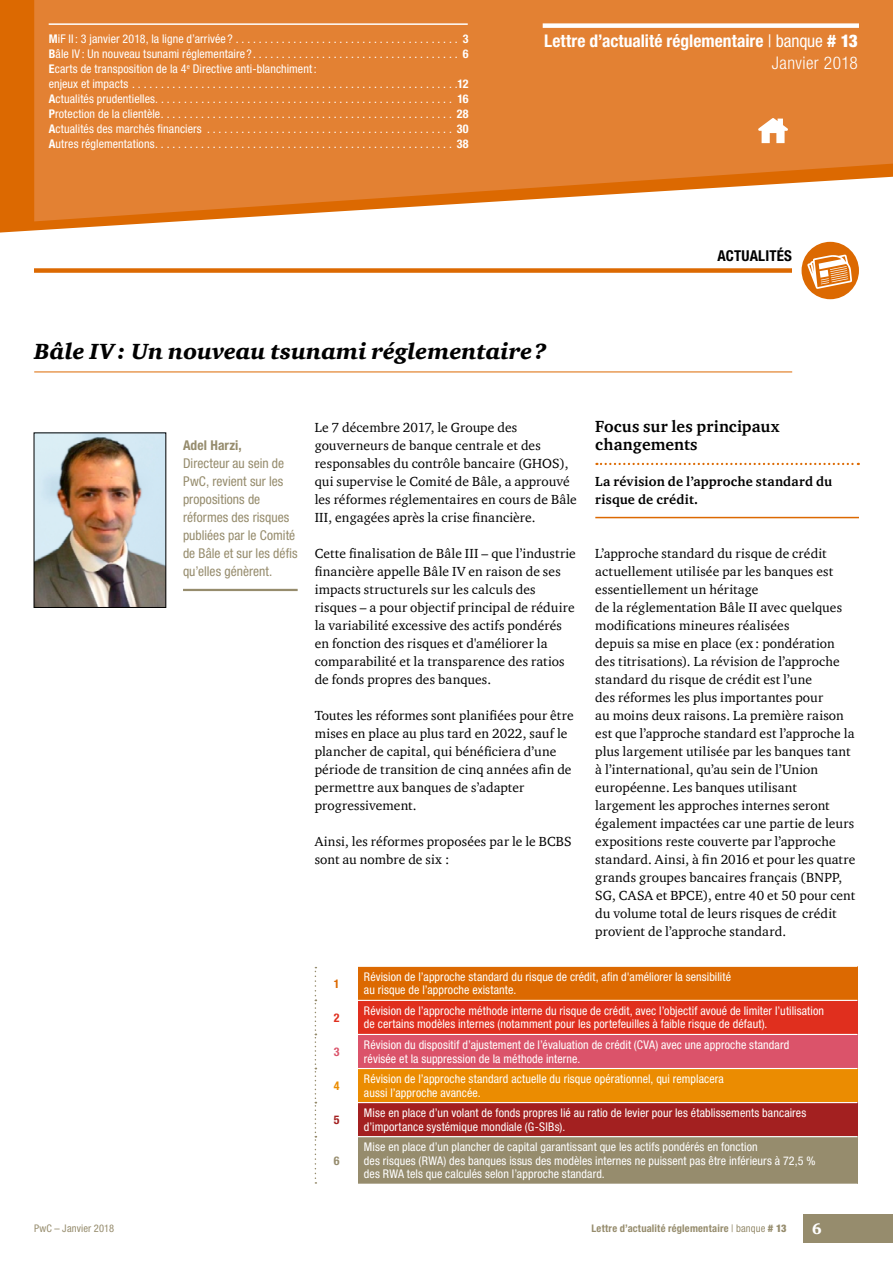
<style>
.page{position:relative;width:893px;height:1263px;background:#fff}
.page>*{position:absolute;margin:0;border:0;box-sizing:border-box;transform-origin:0 0}
.t1{font:italic 900 22.5px "ITC Charter Com";letter-spacing:.005em;color:#000}
.t2{font:700 condensed 17.4px/21.1px "Helvetica Neue LT Std";color:#fff;text-align:right}
.t3{font:700 16.5px/18px "ITC Charter Com";letter-spacing:.01em;color:#000}
.t4{font:700 condensed 15px "Helvetica Neue LT Std";letter-spacing:.01em;color:#000}
.t5{font:900 15px "ITC Charter Com";color:#fff}
.t6{font:13.5px/18px "ITC Charter Com";letter-spacing:.01em;color:#000}
.t7{font:condensed 13.5px/18px "Helvetica Neue LT Std";letter-spacing:.005em;color:#968c6d}
.t8{font:700 13.5px/18px "ITC Charter Com";letter-spacing:.015em;color:#000}
.t9{font:700 condensed 13.5px "Helvetica Neue LT Std";letter-spacing:.01em;color:#968c6d}
.t10{font:condensed 12px/15px "Helvetica Neue LT Std";letter-spacing:.01em;color:#fff}
.t11{font:700 condensed 12px "Helvetica Neue LT Std";color:#dc6901}
.t12{font:700 condensed 12px "Helvetica Neue LT Std";color:#e02f1e}
.t13{font:700 condensed 12px "Helvetica Neue LT Std";color:#db536a}
.t14{font:700 condensed 12px "Helvetica Neue LT Std";color:#eb8c01}
.t15{font:700 condensed 12px "Helvetica Neue LT Std";color:#a32020}
.t16{font:700 condensed 12px "Helvetica Neue LT Std";color:#968c6d}
.t17{font:700 condensed 10.5px "Helvetica Neue LT Std";letter-spacing:.02em;color:#968c6d}
.t18{font:condensed 10.5px "Helvetica Neue LT Std";letter-spacing:.015em;color:#968c6d}
.s1{font-weight:700}
.s2{font-weight:400}
.s3{font-weight:900}
.s4{font-weight:300}
</style>
<div class="page">
<svg style="left:0;top:0;width:184px;height:233px;background:#e07a1e"></svg>
<svg style="left:34px;top:0;width:859px;height:221px;background:#e58a41"></svg>
<div style="left:804px;top:1214px;width:89px;height:28px;background:#968c6d"></div>
<svg style="left:758px;top:118px;width:30px;height:25px"></svg>
<hr style="left:49px;top:23px;width:419px;height:2px;background:#fff">
<div style="left:543px;top:23px;width:316px;height:5px;background:#fff"></div>
<div style="left:801px;top:242px;width:58px;height:57px;background:#dc6901;border-radius:50%"></div>
<div style="left:34px;top:268px;width:758px;height:5px;background:#dc6901"></div>
<svg style="left:807px;top:255px;width:45px;height:34px"></svg>
<hr style="left:34px;top:372px;width:758px;height:1px;background:#dc6901">
<svg style="left:596px;top:463px;width:263px;height:2px"></svg>
<hr style="left:595px;top:517px;width:264px;height:1px;background:#dc6901">
<img style="left:36px;top:435px;width:128px;height:171px">
<div style="left:34px;top:433px;width:132px;height:175px;border:1px solid #000"></div>
<hr style="left:183px;top:589px;width:115px;height:2px;background:#968c6d">
<div style="left:358px;top:966px;width:499px;height:34px;background:#dc6901"></div>
<div style="left:358px;top:1000px;width:499px;height:34px;background:#e02f1e"></div>
<div style="left:358px;top:1034px;width:499px;height:34px;background:#db536a"></div>
<div style="left:358px;top:1068px;width:499px;height:34px;background:#eb8c01"></div>
<div style="left:358px;top:1102px;width:499px;height:35px;background:#a32020"></div>
<div style="left:358px;top:1137px;width:499px;height:47px;background:#968c6d"></div>
<hr style="left:358px;top:966px;width:499px;height:1px;background:#fff">
<hr style="left:358px;top:1000px;width:499px;height:1px;background:#fff">
<hr style="left:358px;top:1034px;width:499px;height:1px;background:#fff">
<hr style="left:358px;top:1068px;width:499px;height:1px;background:#fff">
<hr style="left:358px;top:1102px;width:499px;height:1px;background:#fff">
<hr style="left:358px;top:1136px;width:499px;height:1px;background:#fff">
<svg style="left:315px;top:967px;width:1px;height:217px"></svg>
<p class="t10" style="left:49px;top:32px;width:422px"><span class="s1">M</span>iF II : 3 janvier 2018, la ligne d’arrivée ? . . . . . . . . . . . . . . . . . . . . . . . . . . . . . . . . . . . . . . . <span class="s1">3<br>B</span>âle IV : Un nouveau tsunami réglementaire ? . . . . . . . . . . . . . . . . . . . . . . . . . . . . . . . . . . . . <span class="s1">6<br>E</span>carts de transposition de la 4<sup>e</sup> Directive anti-blanchiment:<br>enjeux et impacts . . . . . . . . . . . . . . . . . . . . . . . . . . . . . . . . . . . . . . . . . . . . . . . . . . . . . . . . <span class="s1">12<br>A</span>ctualités prudentielles . . . . . . . . . . . . . . . . . . . . . . . . . . . . . . . . . . . . . . . . . . . . . . . . . . . . <span class="s1">16<br>P</span>rotection de la clientèle . . . . . . . . . . . . . . . . . . . . . . . . . . . . . . . . . . . . . . . . . . . . . . . . . . . <span class="s1">28<br>A</span>ctualités des marchés financiers . . . . . . . . . . . . . . . . . . . . . . . . . . . . . . . . . . . . . . . . . . . <span class="s1">30<br>A</span>utres réglementations . . . . . . . . . . . . . . . . . . . . . . . . . . . . . . . . . . . . . . . . . . . . . . . . . . . . <span class="s1">38</span></p>
<p class="t2" style="left:544px;top:30px;width:315px">Lettre d’actualité réglementaire <span class="s2">| banque</span> <span class="s3"># 13<br></span><span class="s4">Janvier 2018</span></p>
<p class="t4" style="left:718px;top:246px;width:76px">ACTUALITÉS</p>
<h1 class="t1" style="left:34px;top:337px;width:514px">Bâle IV: Un nouveau tsunami réglementaire?</h1>
<p class="t9" style="left:183px;top:437px;width:60px">Adel Harzi,</p>
<p class="t7" style="left:183px;top:454px;width:116px">Directeur au sein de<br>PwC, revient sur les propositions de réformes des risques publiées par le Comité de Bâle et sur les défis qu’elles génèrent.</p>
<p class="t6" style="left:315px;top:418px;width:264px">Le 7 décembre 2017, le Groupe des gouverneurs de banque centrale et des responsables du contrôle bancaire (GHOS), qui supervise le Comité de Bâle, a approuvé les réformes réglementaires en cours de Bâle III, engagées après la crise financière.</p>
<p class="t6" style="left:315px;top:544px;width:263px">Cette finalisation de Bâle III – que l’industrie financière appelle Bâle IV en raison de ses impacts structurels sur les calculs des risques – a pour objectif principal de réduire la variabilité excessive des actifs pondérés en fonction des risques et d'améliorer la comparabilité et la transparence des ratios de fonds propres des banques.</p>
<p class="t6" style="left:315px;top:706px;width:261px">Toutes les réformes sont planifiées pour être mises en place au plus tard en 2022, sauf le plancher de capital, qui bénéficiera d’une période de transition de cinq années afin de permettre aux banques de s’adapter progressivement.</p>
<p class="t6" style="left:315px;top:832px;width:258px">Ainsi, les réformes proposées par le le BCBS sont au nombre de six :</p>
<p class="t3" style="left:595px;top:417px;width:186px">Focus sur les principaux changements</p>
<p class="t8" style="left:595px;top:472px;width:239px">La révision de l’approche standard du risque de crédit.</p>
<p class="t6" style="left:595px;top:544px;width:261px">L’approche standard du risque de crédit actuellement utilisée par les banques est essentiellement un héritage<br>de la réglementation Bâle II avec quelques modifications mineures réalisées<br>depuis sa mise en place (ex : pondération des titrisations). La révision de l’approche standard du risque de crédit est l’une<br>des réformes les plus importantes pour<br>au moins deux raisons. La première raison est que l’approche standard est l’approche la plus largement utilisée par les banques tant à l’international, qu’au sein de l’Union européenne. Les banques utilisant largement les approches internes seront également impactées car une partie de leurs expositions reste couverte par l’approche standard. Ainsi, à fin 2016 et pour les quatre grands groupes bancaires français (BNPP, SG, CASA et BPCE), entre 40 et 50 pour cent du volume total de leurs risques de crédit provient de l’approche standard.</p>
<p class="t11" style="left:334px;top:976px;width:7px">1</p>
<p class="t10" style="left:364px;top:970px;width:369px;line-height:13.5px">Révision de l’approche standard du risque de crédit, afin d'améliorer la sensibilité au risque de l’approche existante.</p>
<p class="t12" style="left:334px;top:1010px;width:7px">2</p>
<p class="t10" style="left:364px;top:1004px;width:462px;line-height:13.5px">Révision de l’approche méthode interne du risque de crédit, avec l’objectif avoué de limiter l’utilisation de certains modèles internes (notamment pour les portefeuilles à faible risque de défaut).</p>
<p class="t13" style="left:334px;top:1044px;width:7px">3</p>
<p class="t10" style="left:364px;top:1038px;width:427px;line-height:13.5px">Révision du dispositif d’ajustement de l’évaluation de crédit (CVA) avec une approche standard révisée et la suppression de la méthode interne.</p>
<p class="t14" style="left:334px;top:1078px;width:7px">4</p>
<p class="t10" style="left:364px;top:1072px;width:361px;line-height:13.5px">Révision de l’approche standard actuelle du risque opérationnel, qui remplacera aussi l’approche avancée.</p>
<p class="t15" style="left:334px;top:1112px;width:7px">5</p>
<p class="t10" style="left:364px;top:1106px;width:444px;line-height:13.5px">Mise en place d’un volant de fonds propres lié au ratio de levier pour les établissements bancaires d’importance systémique mondiale (G-SIBs).</p>
<p class="t16" style="left:334px;top:1153px;width:7px">6</p>
<p class="t10" style="left:364px;top:1140px;width:453px;line-height:13.5px">Mise en place d’un plancher de capital garantissant que les actifs pondérés en fonction<br>des risques (RWA) des banques issus des modèles internes ne puissent pas être inférieurs à 72,5 % des RWA tels que calculés selon l’approche standard.</p>
<p class="t18" style="left:34px;top:1222px;width:82px">PwC – Janvier 2018</p>
<p class="t17" style="left:591px;top:1222px;width:197px">Lettre d’actualité réglementaire <span class="s2">| banque</span> <span class="s3"># 13</span></p>
<p class="t5" style="left:812px;top:1219px;width:11px">6</p>
</div>
